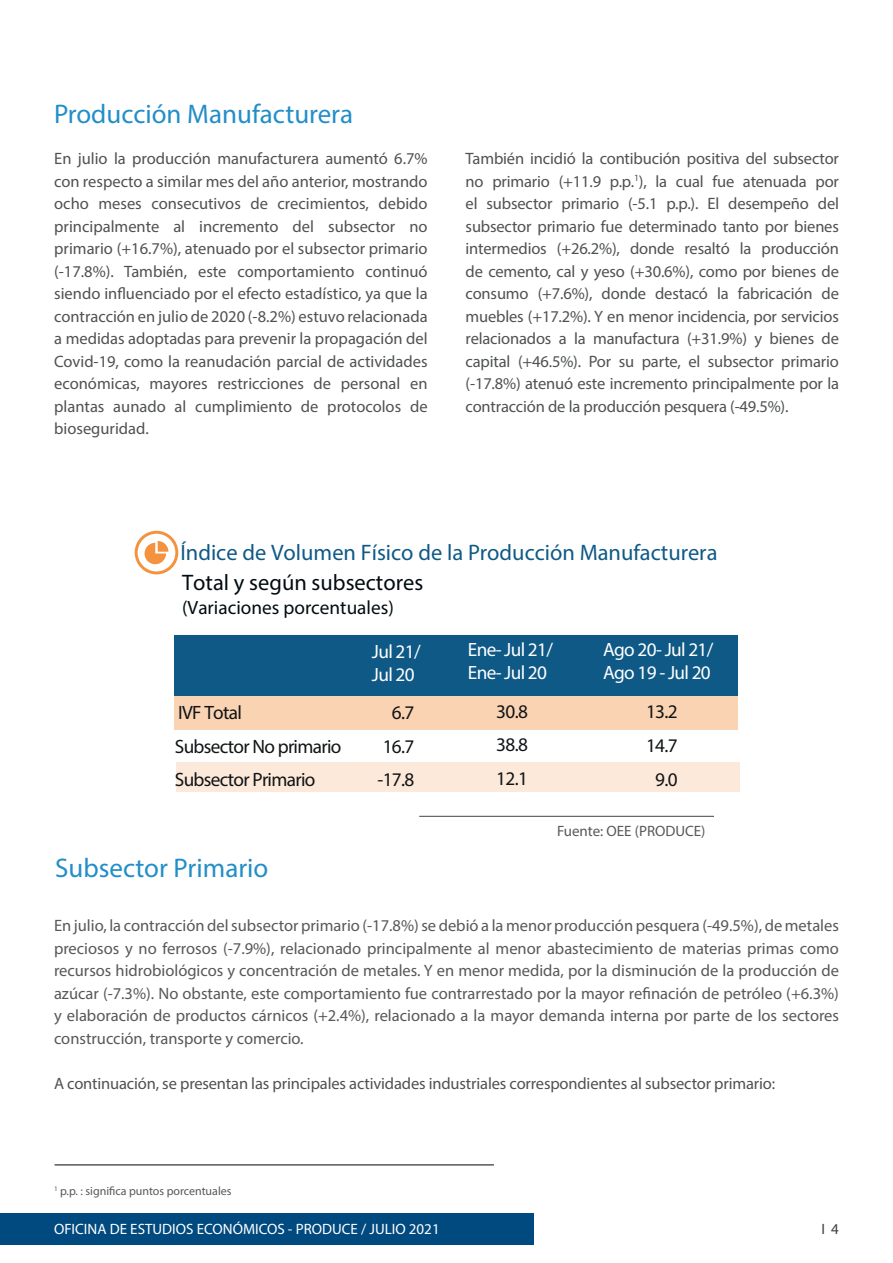
<style>
.page{position:relative;width:893px;height:1263px;background:#fff}
.page>*{position:absolute;margin:0;border:0;box-sizing:border-box;transform-origin:0 0}
.t1{font:27px "Myriad Pro";color:#228ec8}
.t2{font:700 22.5px "Pluto Sans Cond";color:#0f5987}
.t3{font:700 22.5px "Pluto Sans Cond";color:#020c10}
.t4{font:19.35px/33.8px "Pluto Sans Cond";letter-spacing:-.035em;color:#111416;text-align:justify}
.t5{font:19.2px/23.1px "Pluto Sans Cond";letter-spacing:-.035em;color:#fff}
.t6{font:300 19.2px "Pluto Sans Cond";color:#020c10}
.t7{font:16.5px/22.5px "Myriad Pro";letter-spacing:-.01em;color:#4f5152;text-align:justify}
.t8{font:16.5px/22.5px "Myriad Pro";color:#57585a;text-align:justify}
.t9{font:15px "Myriad Pro";color:#fff}
.t10{font:15px "Myriad Pro";color:#57585a}
.t11{font:15px "Myriad Pro";color:#3e3e3f}
.t12{font:12px "Myriad Pro";color:#57585a}
</style>
<div class="page">
<div style="left:0;top:1213px;width:534px;height:32px;background:#004a7f"></div>
<hr style="left:892px;top:1213px;width:1px;height:32px;background:#004a7f">
<div style="left:175px;top:695px;width:563px;height:34px;background:#fad3b2"></div>
<div style="left:176px;top:762px;width:564px;height:30px;background:#fce9d9"></div>
<div style="left:175px;top:635px;width:563px;height:60px;background:#0f5987"></div>
<div style="left:135px;top:531px;width:43px;height:43px;border:3px solid #f4923e;border-radius:50%"></div>
<svg style="left:145px;top:541px;width:23px;height:23px"></svg>
<hr style="left:419px;top:816px;width:295px;height:1px;background:#57585a">
<hr style="left:55px;top:1164px;width:439px;height:1px;background:#57585a">
<p class="t1" style="left:54px;top:97px;width:300px">Producción Manufacturera</p>
<p class="t7" style="left:54px;top:147px;width:375px">En julio la producción manufacturera aumentó 6.7% con respecto a similar mes del año anterior, mostrando ocho meses consecutivos de crecimientos, debido principalmente al incremento del subsector no primario (+16.7%), atenuado por el subsector primario (-17.8%). También, este comportamiento continuó siendo influenciado por el efecto estadístico, ya que la contracción en julio de 2020 (-8.2%) estuvo relacionada a medidas adoptadas para prevenir la propagación del Covid-19, como la reanudación parcial de actividades económicas, mayores restricciones de personal en plantas aunado al cumplimiento de protocolos de bioseguridad.</p>
<p class="t7" style="left:466px;top:147px;width:375px">También incidió la contibución positiva del subsector no primario (+11.9 p.p.<sup>1</sup>), la cual fue atenuada por el subsector primario (-5.1 p.p.). El desempeño del subsector primario fue determinado tanto por bienes intermedios (+26.2%), donde resaltó la producción de cemento, cal y yeso (+30.6%), como por bienes de consumo (+7.6%), donde destacó la fabricación de muebles (+17.2%). Y en menor incidencia, por servicios relacionados a la manufactura (+31.9%) y bienes de capital (+46.5%). Por su parte, el subsector primario (-17.8%) atenuó este incremento principalmente por la contracción de la producción pesquera (-49.5%).</p>
<p class="t2" style="left:181px;top:538px;width:538px">Índice de Volumen Físico de la Producción Manufacturera</p>
<p class="t3" style="left:182px;top:569px;width:243px">Total y según subsectores</p>
<p class="t6" style="left:182px;top:596px;width:213px">(Variaciones porcentuales)</p>
<p class="t4" style="left:175px;top:695px;width:168px;text-align:left">IVF Total<br>Subsector No primario<br>Subsector Primario</p>
<p class="t1" style="left:55px;top:851px;width:215px">Subsector Primario</p>
<p class="t5" style="left:468px;top:637px;width:87px">Ene- Jul 21/<br>Ene- Jul 20</p>
<p class="t4" style="left:496px;top:694px;width:33px">30.8<br>38.8<br>12.1</p>
<p class="t5" style="left:372px;top:639px;width:50px">Jul 21/<br>Jul 20</p>
<p class="t5" style="left:603px;top:638px;width:112px">Ago 20- Jul 21/<br>Ago 19 - Jul 20</p>
<p class="t4" style="left:377px;top:695px;width:38px;text-indent:14px">6.7<br>16.7 -17.8</p>
<p class="t4" style="left:646px;top:694px;width:33px;text-align:center">13.2<br>14.7<br>9.0</p>
<p class="t10" style="left:557px;top:822px;width:150px">Fuente: OEE (PRODUCE)</p>
<p class="t8" style="left:54px;top:914px;width:787px">En julio, la contracción del subsector primario (-17.8%) se debió a la menor producción pesquera (-49.5%), de metales preciosos y no ferrosos (-7.9%), relacionado principalmente al menor abastecimiento de materias primas como recursos hidrobiológicos y concentración de metales. Y en menor medida, por la disminución de la producción de azúcar (-7.3%). No obstante, este comportamiento fue contrarrestado por la mayor refinación de petróleo (+6.3%) y elaboración de productos cárnicos (+2.4%), relacionado a la mayor demanda interna por parte de los sectores construcción, transporte y comercio.</p>
<p class="t7" style="left:54px;top:1072px;width:723px">A continuación, se presentan las principales actividades industriales correspondientes al subsector primario:</p>
<p class="t12" style="left:54px;top:1184px;width:179px"><sup>1</sup> p.p. : significa puntos porcentuales</p>
<p class="t9" style="left:54px;top:1220px;width:387px">OFICINA DE ESTUDIOS ECONÓMICOS - PRODUCE / JULIO 2021</p>
<p class="t11" style="left:821px;top:1220px;width:19px">I 4</p>
</div>
